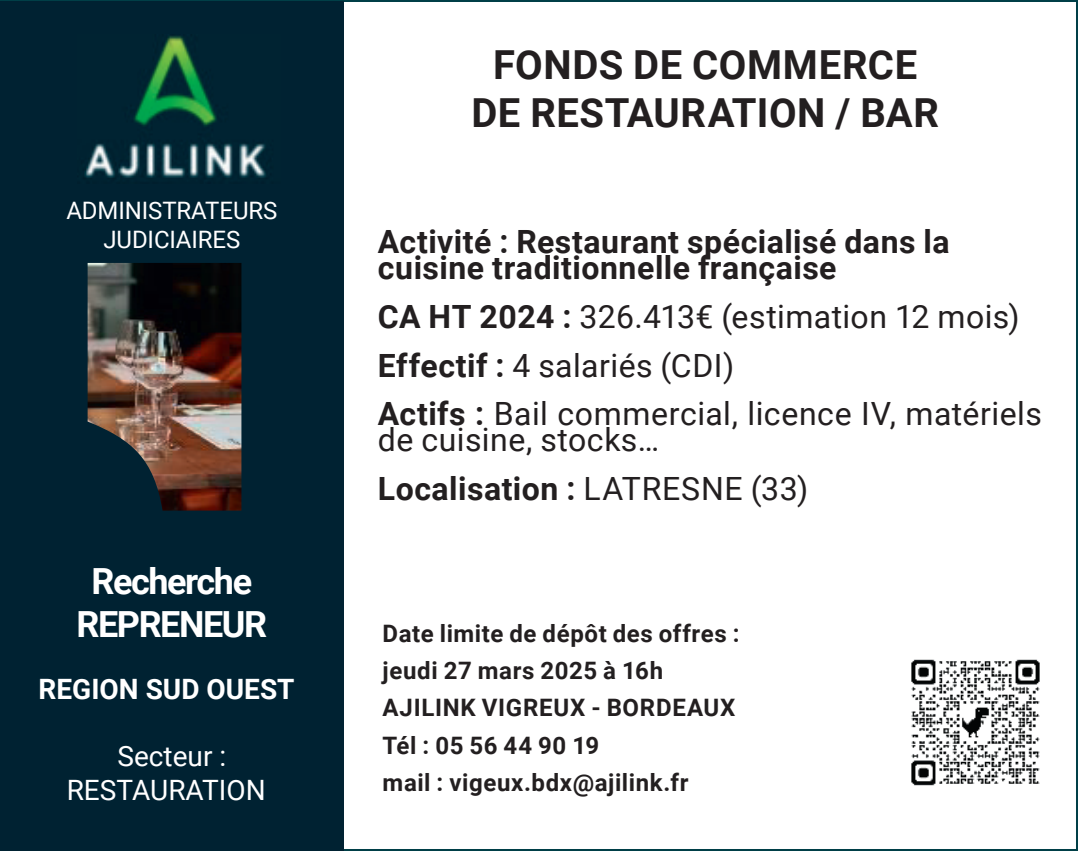
<style>
.page{position:relative;width:1078px;height:851px;background:#fff}
.page>*{position:absolute;margin:0;border:0;box-sizing:border-box;transform-origin:0 0}
.t1{font:700 40px/48.8px "Roboto";letter-spacing:.015em;color:#231f20;text-align:center}
.t2{font:700 36px/43.2px "Roboto";letter-spacing:-.04em;color:#fff;text-align:center}
.t3{font:32px/48.8px "Roboto";letter-spacing:.015em;color:#231f20}
.t4{font:700 32px/26px "Roboto";letter-spacing:.015em;color:#231f20}
.t5{font:28px/33.6px "Roboto";color:#fff;text-align:center}
.t6{font:700 28px "Roboto";color:#fff}
.t7{font:700 24px/37.2px "Roboto";letter-spacing:.025em;color:#231f20}
.t8{font:24px/28.8px "Roboto";letter-spacing:-.005em;color:#fff;text-align:center}
.s1{font-weight:700}
</style>
<div class="page">
<div style="left:0;top:1px;width:344px;height:849px;background:#002232"></div>
<img style="left:88px;top:263px;width:153px;height:247px">
<img style="left:911px;top:659px;width:129px;height:127px">
<img style="left:84px;top:36px;width:182px;height:142px">
<p class="t8" style="left:66px;top:195px;width:212px">ADMINISTRATEURS<br>JUDICIAIRES</p>
<p class="t2" style="left:77px;top:557px;width:192px">Recherche<br>REPRENEUR</p>
<p class="t6" style="left:39px;top:669px;width:257px">REGION SUD OUEST</p>
<p class="t5" style="left:67px;top:738px;width:200px">Secteur :<br>RESTAURATION</p>
<p class="t1" style="left:471px;top:39px;width:469px">FONDS DE COMMERCE<br>DE RESTAURATION / BAR</p>
<p class="t4" style="left:378px;top:228px;width:573px">Activité : Restaurant spécialisé dans la cuisine traditionnelle française</p>
<p class="t3" style="left:378px;top:291px;width:665px"><span class="s1">CA HT 2024 :</span> 326.413€ (estimation 12 mois)<br><span class="s1">Effectif :</span> 4 salariés (CDI)<br><span class="s1">Actifs :</span> Bail commercial, licence IV, matériels</p>
<p class="t3" style="left:378px;top:414px;width:432px">de cuisine, stocks…<br><span class="s1">Localisation :</span> LATRESNE (33)</p>
<p class="t7" style="left:382px;top:613px;width:358px">Date limite de dépôt des offres : jeudi 27 mars 2025 à 16h<br>AJILINK VIGREUX - BORDEAUX<br>Tél : 05 56 44 90 19<br>mail : vigeux.bdx@ajilink.fr</p>
</div>
